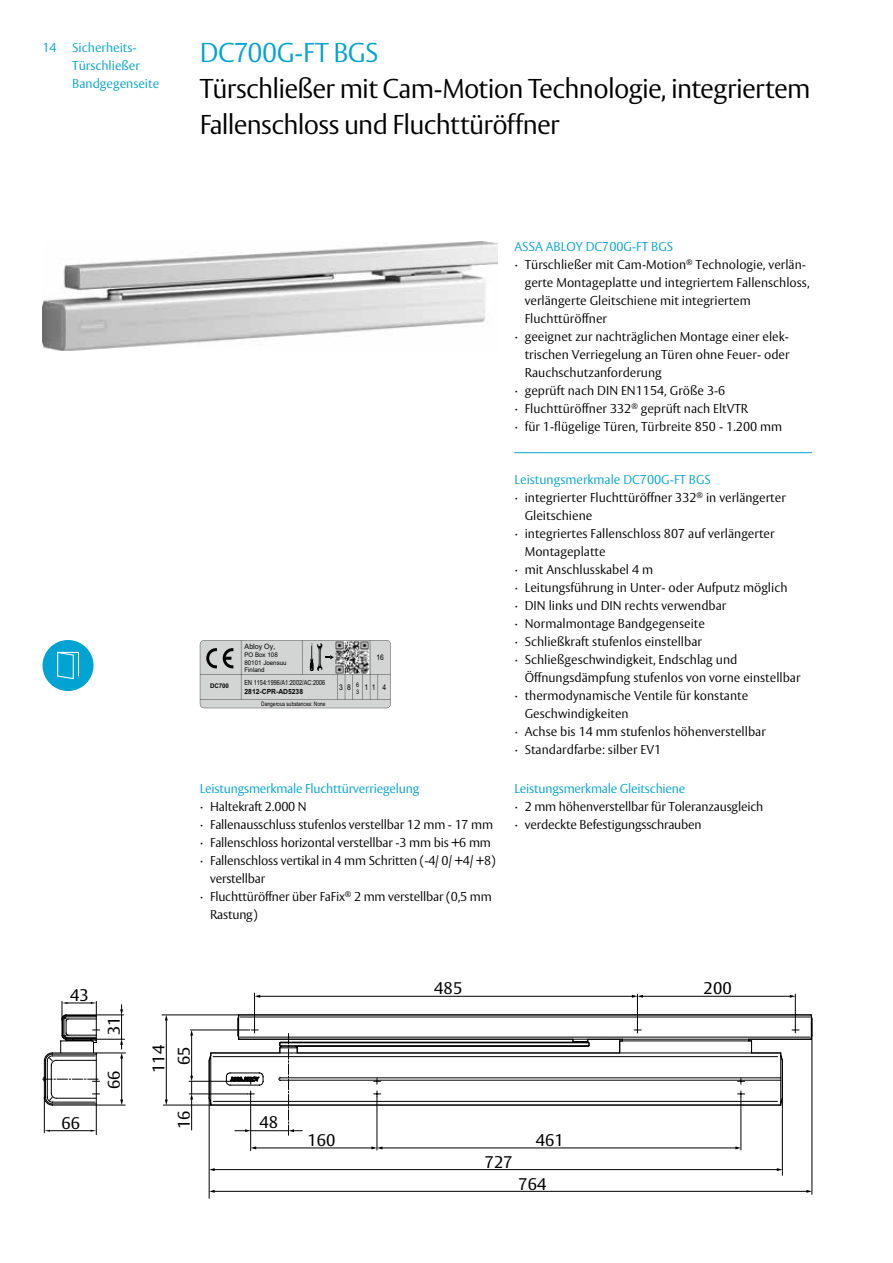
<style>
.page{position:relative;width:893px;height:1263px;background:#fff}
.page>*{position:absolute;margin:0;border:0;box-sizing:border-box;transform-origin:0 0}
.t1{font:300 27px/36px "ASSA Vesta";letter-spacing:-.03em;color:#000}
.t2{font:300 27px "ASSA Vesta";letter-spacing:-.02em;color:#00a3d1}
.t3{font:16.65px "ASSA Vesta";color:#000}
.t4{font:300 12.75px/18px "ASSA Vesta";color:#000}
.t5{font:300 12.75px/18px "ASSA Vesta";color:#00a3d1}
.t6{font:7.8px "Arial";color:#000;scale:.86 1}
.t7{font:7.65px "Arial";color:#000;scale:.86 1}
.t8{font:7.35px "Arial";color:#000;scale:.96 1}
.t9{font:7.05px "Arial Narrow";color:#000;scale:.96 1}
.t10{font:700 7.05px "Arial";color:#000;scale:.96 1}
.t11{font:6.45px/7.5px "Arial";color:#000;scale:.96 1}
.t12{font:700 6.3px "Arial";color:#000;scale:.96 1}
.t13{font:6.3px "Arial";color:#000;scale:.86 1}
.t14{font:6.15px "Arial Narrow";color:#000}
</style>
<div class="page">
<hr style="left:514px;top:452px;width:298px;height:1px;background:#00a3d1">
<img style="left:43px;top:242px;width:454px;height:108px">
<svg style="left:200px;top:640px;width:191px;height:68px;background:#c7c8c8"></svg>
<img style="left:336px;top:641px;width:32px;height:33px">
<svg style="left:125px;top:1039px;width:88px;height:66px"></svg>
<hr style="left:211px;top:1053px;width:570px;height:1px;background:#000">
<svg style="left:251px;top:1146px;width:5px;height:3px"></svg>
<hr style="left:256px;top:1148px;width:116px;height:1px;background:#000">
<hr style="left:209px;top:1098px;width:1px;height:100px;background:#000">
<hr style="left:782px;top:1098px;width:1px;height:77px;background:#000">
<svg style="left:209px;top:1190px;width:6px;height:3px"></svg>
<svg style="left:806px;top:1190px;width:6px;height:3px"></svg>
<hr style="left:214px;top:1191px;width:593px;height:1px;background:#000">
<hr style="left:96px;top:1105px;width:1px;height:30px;background:#000">
<hr style="left:44px;top:1097px;width:1px;height:36px;background:#000">
<hr style="left:49px;top:1130px;width:42px;height:1px;background:#000">
<hr style="left:162px;top:1015px;width:77px;height:1px;background:#000">
<hr style="left:163px;top:1105px;width:48px;height:1px;background:#000">
<svg style="left:165px;top:1099px;width:3px;height:6px"></svg>
<svg style="left:165px;top:1015px;width:3px;height:5px"></svg>
<hr style="left:166px;top:1020px;width:1px;height:80px;background:#000">
<hr style="left:190px;top:1030px;width:60px;height:1px;background:#000">
<hr style="left:254px;top:993px;width:1px;height:34px;background:#000">
<hr style="left:637px;top:994px;width:1px;height:33px;background:#000">
<svg style="left:255px;top:995px;width:5px;height:3px"></svg>
<hr style="left:260px;top:996px;width:372px;height:1px;background:#000">
<hr style="left:250px;top:1097px;width:1px;height:54px;background:#000">
<hr style="left:377px;top:1097px;width:1px;height:53px;background:#000">
<hr style="left:189px;top:1081px;width:58px;height:1px;background:#000">
<hr style="left:189px;top:1094px;width:58px;height:1px;background:#000">
<svg style="left:190px;top:1030px;width:3px;height:5px"></svg>
<hr style="left:191px;top:1035px;width:1px;height:41px;background:#000">
<svg style="left:190px;top:1076px;width:3px;height:23px"></svg>
<hr style="left:191px;top:1099px;width:1px;height:31px;background:#000">
<svg style="left:43px;top:1001px;width:82px;height:105px"></svg>
<svg style="left:213px;top:1014px;width:599px;height:121px"></svg>
<svg style="left:632px;top:995px;width:11px;height:3px"></svg>
<svg style="left:790px;top:995px;width:5px;height:3px"></svg>
<hr style="left:642px;top:996px;width:148px;height:1px;background:#000">
<hr style="left:795px;top:994px;width:1px;height:33px;background:#000">
<svg style="left:371px;top:1146px;width:11px;height:3px"></svg>
<svg style="left:735px;top:1146px;width:6px;height:3px"></svg>
<hr style="left:382px;top:1148px;width:354px;height:1px;background:#000">
<hr style="left:741px;top:1097px;width:1px;height:53px;background:#000">
<svg style="left:209px;top:1168px;width:6px;height:3px"></svg>
<svg style="left:777px;top:1168px;width:5px;height:3px"></svg>
<hr style="left:214px;top:1169px;width:563px;height:1px;background:#000">
<hr style="left:812px;top:1035px;width:1px;height:159px;background:#000">
<div style="left:43px;top:640px;width:51px;height:51px;background:#00a3d1;border-radius:50%"></div>
<svg style="left:57px;top:652px;width:22px;height:27px"></svg>
<p class="t5" style="left:72px;top:40px;width:88px;text-indent:-30px">14 Sicherheits-<br>Türschließer<br>Bandgegenseite</p>
<h1 class="t2" style="left:200px;top:36px;width:180px">DC700G-FT BGS</h1>
<h1 class="t1" style="left:200px;top:71px;width:612px">Türschließer mit Cam-Motion Technologie, integriertem<br>Fallenschloss und Fluchttüröffner</h1>
<h2 class="t3" style="left:70px;top:985px;width:20px">43</h2>
<h2 class="t3" style="left:61px;top:1113px;width:20px">66</h2>
<h2 class="t3" style="left:104px;top:1035px;width:20px;rotate:-90deg">31</h2>
<h2 class="t3" style="left:104px;top:1089px;width:20px;rotate:-90deg">66</h2>
<p class="t8" style="left:245px;top:642px;width:33px">Abloy Oy,</p>
<p class="t11" style="left:244px;top:651px;width:46px">PO Box 108<br>80101 Joensuu<br>Finland</p>
<p class="t7" style="left:376px;top:652px;width:10px">16</p>
<p class="t9" style="left:244px;top:677px;width:86px">EN 1154:1996/A1:2002/AC:2006</p>
<p class="t6" style="left:347px;top:682px;width:15px">8 <sup>6</sup></p>
<p class="t6" style="left:364px;top:682px;width:14px">1 1</p>
<p class="t13" style="left:356px;top:687px;width:5px">3</p>
<p class="t12" style="left:210px;top:682px;width:21px">DC700</p>
<p class="t6" style="left:382px;top:682px;width:6px">4</p>
<p class="t10" style="left:244px;top:686px;width:63px">2812-CPR-AD5238</p>
<p class="t14" style="left:261px;top:699px;width:66px">Dangerous substances: None</p>
<p class="t6" style="left:339px;top:682px;width:6px">3</p>
<p class="t5" style="left:200px;top:780px;width:221px">Leistungsmerkmale Fluchttürverriegelung</p>
<p class="t4" style="left:200px;top:798px;width:108px">∙ Haltekraft 2.000 N</p>
<p class="t4" style="left:200px;top:816px;width:295px">∙ Fallenausschluss stufenlos verstellbar 12 mm - 17 mm</p>
<p class="t4" style="left:200px;top:834px;width:293px">∙ Fallenschloss horizontal verstellbar -3 mm bis +6 mm</p>
<p class="t4" style="left:200px;top:852px;width:297px">∙ Fallenschloss vertikal in 4 mm Schritten (-4/ 0/ +4/ +8)</p>
<p class="t4" style="left:210px;top:870px;width:57px">verstellbar</p>
<p class="t4" style="left:200px;top:888px;width:293px">∙ Fluchttüröffner über FaFix<sup>®</sup> 2 mm verstellbar (0,5 mm</p>
<p class="t4" style="left:210px;top:906px;width:49px">Rastung)</p>
<p class="t5" style="left:514px;top:238px;width:160px">ASSA ABLOY DC700G-FT BGS</p>
<p class="t4" style="left:514px;top:256px;width:293px">∙ Türschließer mit Cam-Motion<sup>®</sup> Technologie, verlän-</p>
<p class="t4" style="left:525px;top:274px;width:286px">gerte Montageplatte und integriertem Fallenschloss,</p>
<p class="t4" style="left:525px;top:292px;width:228px">verlängerte Gleitschiene mit integriertem</p>
<p class="t4" style="left:525px;top:310px;width:84px">Fluchttüröffner</p>
<p class="t4" style="left:514px;top:328px;width:276px">∙ geeignet zur nachträglichen Montage einer elek-</p>
<p class="t4" style="left:525px;top:346px;width:266px">trischen Verriegelung an Türen ohne Feuer- oder</p>
<p class="t4" style="left:525px;top:364px;width:139px">Rauchschutzanforderung</p>
<p class="t4" style="left:514px;top:382px;width:212px">∙ geprüft nach DIN EN1154, Größe 3-6</p>
<p class="t4" style="left:514px;top:400px;width:235px">∙ Fluchttüröffner 332<sup>®</sup> geprüft nach EltVTR</p>
<p class="t4" style="left:514px;top:418px;width:269px">∙ für 1-flügelige Türen, Türbreite 850 - 1.200 mm</p>
<p class="t5" style="left:514px;top:471px;width:198px">Leistungsmerkmale DC700G-FT BGS</p>
<p class="t4" style="left:514px;top:489px;width:273px">∙ integrierter Fluchttüröffner 332<sup>®</sup> in verlängerter</p>
<p class="t4" style="left:525px;top:507px;width:69px">Gleitschiene</p>
<p class="t4" style="left:514px;top:525px;width:262px">∙ integriertes Fallenschloss 807 auf verlängerter</p>
<p class="t4" style="left:525px;top:543px;width:82px">Montageplatte</p>
<p class="t4" style="left:514px;top:561px;width:140px">∙ mit Anschlusskabel 4 m</p>
<p class="t4" style="left:514px;top:579px;width:274px">∙ Leitungsführung in Unter- oder Aufputz möglich</p>
<p class="t4" style="left:514px;top:597px;width:213px">∙ DIN links und DIN rechts verwendbar</p>
<p class="t4" style="left:514px;top:615px;width:192px">∙ Normalmontage Bandgegenseite</p>
<p class="t4" style="left:514px;top:633px;width:189px">∙ Schließkraft stufenlos einstellbar</p>
<p class="t4" style="left:514px;top:651px;width:224px">∙ Schließgeschwindigkeit, Endschlag und</p>
<p class="t4" style="left:525px;top:669px;width:277px">Öffnungsdämpfung stufenlos von vorne einstellbar</p>
<p class="t4" style="left:514px;top:687px;width:235px">∙ thermodynamische Ventile für konstante</p>
<p class="t4" style="left:525px;top:705px;width:106px">Geschwindigkeiten</p>
<p class="t4" style="left:514px;top:723px;width:253px">∙ Achse bis 14 mm stufenlos höhenverstellbar</p>
<p class="t4" style="left:514px;top:741px;width:148px">∙ Standardfarbe: silber EV1</p>
<p class="t5" style="left:514px;top:780px;width:172px">Leistungsmerkmale Gleitschiene</p>
<p class="t4" style="left:514px;top:798px;width:250px">∙ 2 mm höhenverstellbar für Toleranzausgleich ∙ verdeckte Befestigungsschrauben</p>
<h2 class="t3" style="left:149px;top:1073px;width:30px;rotate:-90deg">114</h2>
<h2 class="t3" style="left:174px;top:1065px;width:20px;rotate:-90deg">65</h2>
<h2 class="t3" style="left:174px;top:1129px;width:20px;rotate:-90deg">16</h2>
<h2 class="t3" style="left:260px;top:1112px;width:20px">48</h2>
<h2 class="t3" style="left:307px;top:1130px;width:30px">160</h2>
<h2 class="t3" style="left:434px;top:978px;width:30px">485</h2>
<h2 class="t3" style="left:485px;top:1152px;width:30px">727</h2>
<h2 class="t3" style="left:536px;top:1130px;width:30px">461</h2>
<h2 class="t3" style="left:518px;top:1174px;width:30px">764</h2>
<h2 class="t3" style="left:704px;top:978px;width:30px">200</h2>
</div>
